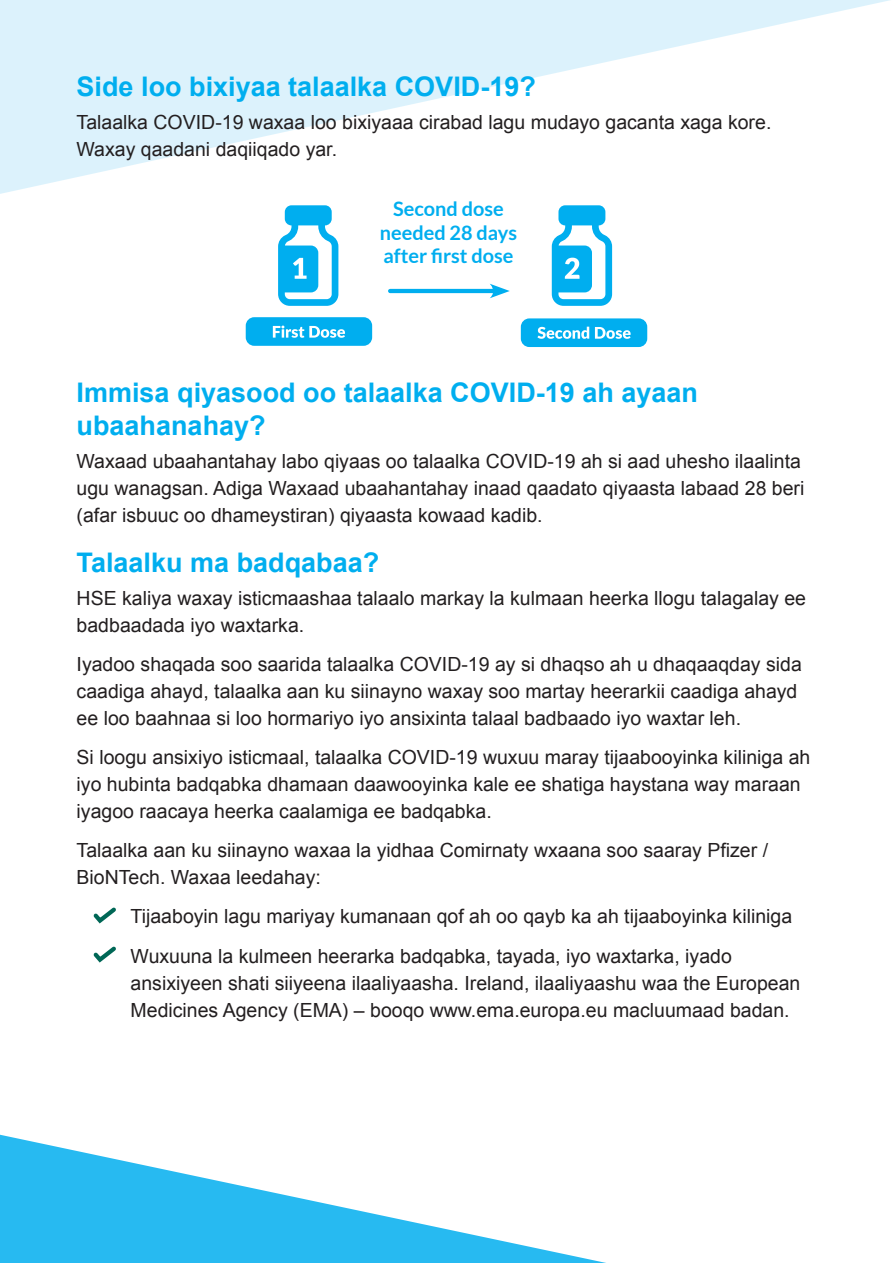
<style>
.page{position:relative;width:893px;height:1263px;background:#fff}
.page>*{position:absolute;margin:0;border:0;box-sizing:border-box;transform-origin:0 0}
.Headline{font:700 27px/32.4px "Arial";color:#00aeef}
.t1{font:700 19.95px/23.9px "Lato";color:#00aeef;text-align:center}
.Paragraph_Body{font:19.5px/27px "Arial";color:#231f20}
</style>
<div class="page">
<svg style="left:0;top:1134px;width:606px;height:129px"></svg>
<svg style="left:0;top:0;width:890px;height:194px"></svg>
<svg style="left:93px;top:907px;width:23px;height:17px"></svg>
<svg style="left:93px;top:946px;width:23px;height:17px"></svg>
<div style="left:521px;top:318px;width:126px;height:29px;background:#00aeef;border-radius:9px"></div>
<svg style="left:537px;top:327px;width:94px;height:12px"></svg>
<svg style="left:552px;top:205px;width:60px;height:101px"></svg>
<svg style="left:278px;top:205px;width:60px;height:101px"></svg>
<div style="left:246px;top:317px;width:126px;height:29px;background:#00aeef;border-radius:9px"></div>
<svg style="left:273px;top:326px;width:72px;height:12px"></svg>
<hr style="left:390px;top:289px;width:107px;height:4px;background:#00aeef">
<svg style="left:490px;top:284px;width:20px;height:14px"></svg>
<p class="Headline" style="left:77px;top:72px;width:461px">Side loo bixiyaa talaalka COVID-19?</p>
<p class="Paragraph_Body" style="left:77px;top:109px;width:696px">Talaalka COVID-19 waxaa loo bixiyaaa cirabad lagu mudayo gacanta xaga kore.<br>Waxay qaadani daqiiqado yar.</p>
<p class="t1" style="left:380px;top:196px;width:139px">Second dose needed 28 days after first dose</p>
<p class="Headline" style="left:77px;top:377px;width:623px">Immisa qiyasood oo talaalka COVID-19 ah ayaan ubaahanahay?</p>
<p class="Paragraph_Body" style="left:77px;top:447px;width:729px">Waxaad ubaahantahay labo qiyaas oo talaalka COVID-19 ah si aad uhesho ilaalinta ugu wanagsan. Adiga Waxaad ubaahantahay inaad qaadato qiyaasta labaad 28 beri (afar isbuuc oo dhameystiran) qiyaasta kowaad kadib.</p>
<p class="Headline" style="left:77px;top:547px;width:304px">Talaalku ma badqabaa?</p>
<p class="Paragraph_Body" style="left:77px;top:585px;width:731px">HSE kaliya waxay isticmaashaa talaalo markay la kulmaan heerka llogu talagalay ee badbaadada iyo waxtarka.</p>
<p class="Paragraph_Body" style="left:77px;top:651px;width:727px">Iyadoo shaqada soo saarida talaalka COVID-19 ay si dhaqso ah u dhaqaaqday sida caadiga ahayd, talaalka aan ku siinayno waxay soo martay heerarkii caadiga ahayd ee loo baahnaa si loo hormariyo iyo ansixinta talaal badbaado iyo waxtar leh.</p>
<p class="Paragraph_Body" style="left:77px;top:744px;width:735px">Si loogu ansixiyo isticmaal, talaalka COVID-19 wuxuu maray tijaabooyinka kiliniga ah iyo hubinta badqabka dhamaan daawooyinka kale ee shatiga haystana way maraan iyagoo raacaya heerka caalamiga ee badqabka.</p>
<p class="Paragraph_Body" style="left:77px;top:837px;width:693px">Talaalka aan ku siinayno waxaa la yidhaa Comirnaty wxaana soo saaray Pfizer /<br>BioNTech. Waxaa leedahay:</p>
<p class="Paragraph_Body" style="left:131px;top:903px;width:663px">Tijaaboyin lagu mariyay kumanaan qof ah oo qayb ka ah tijaaboyinka kiliniga</p>
<p class="Paragraph_Body" style="left:131px;top:942px;width:671px">Wuxuuna la kulmeen heerarka badqabka, tayada, iyo waxtarka, iyado ansixiyeen shati siiyeena ilaaliyaasha. Ireland, ilaaliyaashu waa the European<br>Medicines Agency (EMA) – booqo www.ema.europa.eu macluumaad badan.</p>
</div>
